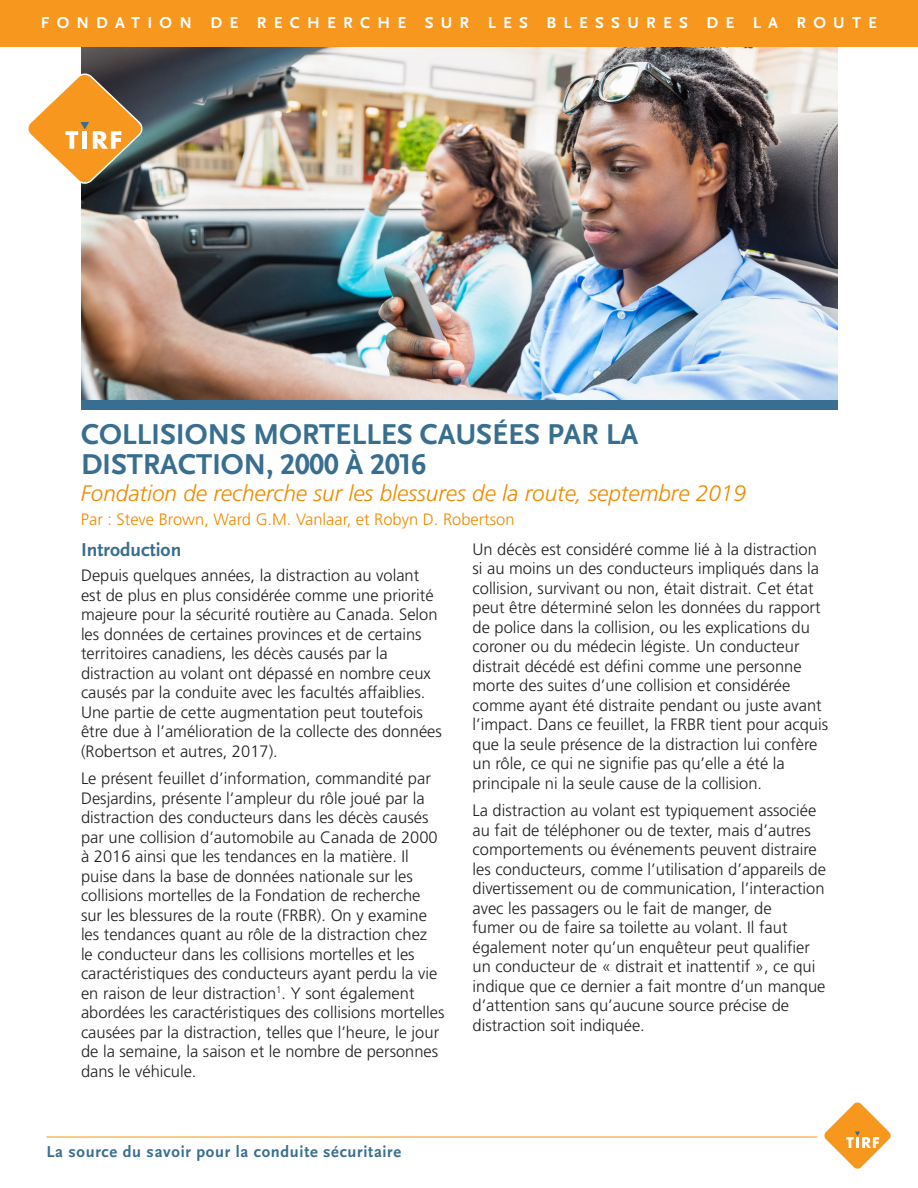
<style>
.page{position:relative;width:918px;height:1188px;background:#fff}
.page>*{position:absolute;margin:0;border:0;box-sizing:border-box;transform-origin:0 0}
.MAIN_HEADERS{font:700 30px "Scala Sans OT";letter-spacing:-.005em;color:#386e8f}
.MAIN_HEADERS-2{font:italic 300 22.5px "Frutiger LT Std";color:#ed8b00}
.HEADER_2{font:700 19.5px "Scala Sans OT";color:#386e8f}
.BODY_COPY{font:300 16.5px/19.5px "Frutiger LT Std";color:#231f20}
.Body_Copy_2{font:300 16.5px "Frutiger LT Std";color:#ed8b00}
.t1{font:700 16.5px "Scala Sans OT";letter-spacing:.44em;color:#fff}
.t2{font:700 16.5px "Scala Sans OT";letter-spacing:.04em;color:#386e8f}
</style>
<div class="page">
<img style="left:81px;top:47px;width:757px;height:353px">
<div style="left:81px;top:400px;width:757px;height:10px;background:#386e8f"></div>
<div style="left:0;top:0;width:918px;height:47px;background:#f7971d"></div>
<hr style="left:46px;top:1137px;width:771px;height:1px;background:#f7971d">
<svg style="left:28px;top:74px;width:115px;height:110px"></svg>
<svg style="left:824px;top:1102px;width:67px;height:67px"></svg>
<p class="t1" style="left:41px;top:13px;width:838px">FONDATION DE RECHERCHE SUR LES BLESSURES DE LA ROUTE</p>
<p class="MAIN_HEADERS" style="left:81px;top:418px;width:559px">COLLISIONS MORTELLES CAUSÉES PAR LA</p>
<p class="MAIN_HEADERS" style="left:81px;top:448px;width:347px">DISTRACTION, 2000 À 2016</p>
<p class="MAIN_HEADERS-2" style="left:81px;top:481px;width:667px">Fondation de recherche sur les blessures de la route, septembre 2019</p>
<p class="Body_Copy_2" style="left:81px;top:510px;width:435px">Par : Steve Brown, Ward G.M. Vanlaar, et Robyn D. Robertson</p>
<p class="HEADER_2" style="left:81px;top:539px;width:102px">Introduction</p>
<p class="BODY_COPY" style="left:81px;top:566px;width:362px">Depuis quelques années, la distraction au volant est de plus en plus considérée comme une priorité majeure pour la sécurité routière au Canada. Selon les données de certaines provinces et de certains territoires canadiens, les décès causés par la distraction au volant ont dépassé en nombre ceux causés par la conduite avec les facultés affaiblies.<br>Une partie de cette augmentation peut toutefois être due à l’amélioration de la collecte des données (Robertson et autres, 2017).</p>
<p class="BODY_COPY" style="left:81px;top:769px;width:365px">Le présent feuillet d’information, commandité par Desjardins, présente l’ampleur du rôle joué par la distraction des conducteurs dans les décès causés par une collision d’automobile au Canada de 2000 à 2016 ainsi que les tendances en la matière. Il puise dans la base de données nationale sur les collisions mortelles de la Fondation de recherche sur les blessures de la route (FRBR). On y examine les tendances quant au rôle de la distraction chez<br>le conducteur dans les collisions mortelles et les caractéristiques des conducteurs ayant perdu la vie en raison de leur distraction<sup>1</sup>. Y sont également abordées les caractéristiques des collisions mortelles causées par la distraction, telles que l’heure, le jour de la semaine, la saison et le nombre de personnes dans le véhicule.</p>
<p class="t2" style="left:46px;top:1142px;width:356px">La source du savoir pour la conduite sécuritaire</p>
<p class="BODY_COPY" style="left:472px;top:539px;width:357px">Un décès est considéré comme lié à la distraction si au moins un des conducteurs impliqués dans la collision, survivant ou non, était distrait. Cet état peut être déterminé selon les données du rapport de police dans la collision, ou les explications du coroner ou du médecin légiste. Un conducteur distrait décédé est défini comme une personne morte des suites d’une collision et considérée comme ayant été distraite pendant ou juste avant l’impact. Dans ce feuillet, la FRBR tient pour acquis que la seule présence de la distraction lui confère un rôle, ce qui ne signifie pas qu’elle a été la principale ni la seule cause de la collision.</p>
<p class="BODY_COPY" style="left:472px;top:801px;width:355px">La distraction au volant est typiquement associée au fait de téléphoner ou de texter, mais d’autres comportements ou événements peuvent distraire les conducteurs, comme l’utilisation d’appareils de divertissement ou de communication, l’interaction avec les passagers ou le fait de manger, de<br>fumer ou de faire sa toilette au volant. Il faut également noter qu’un enquêteur peut qualifier un conducteur de « distrait et inattentif », ce qui indique que ce dernier a fait montre d’un manque d’attention sans qu’aucune source précise de distraction soit indiquée.</p>
</div>
